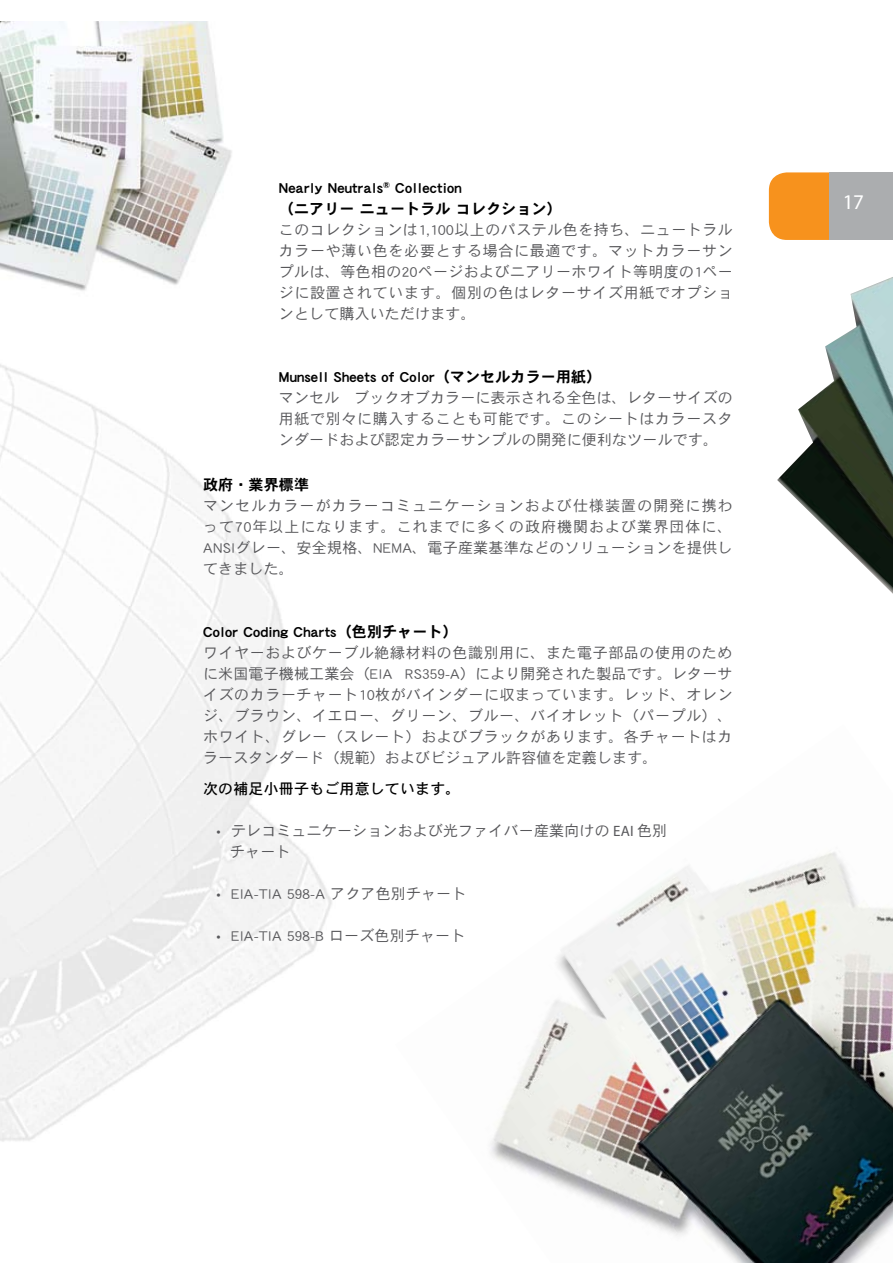
<style>
.page{position:relative;width:893px;height:1263px;background:#fff}
.page>*{position:absolute;margin:0;border:0;box-sizing:border-box;transform-origin:0 0}
.t1{font:21px "Myriad Pro";color:#fff}
.t2{font:15px/21px "DFHS Gothic Std W3";letter-spacing:.01em;color:#58585b;text-align:justify}
.t3{font:15px/21px "DFHS Gothic Std W7";letter-spacing:.01em;color:#000}
.t4{font:15px "DFHS Gothic Std W5";letter-spacing:.01em;color:#000}
.s1{font-family:"Myriad Pro"}
</style>
<div class="page">
<svg style="left:769px;top:172px;width:61px;height:68px;background:#f69627"></svg>
<div style="left:830px;top:172px;width:63px;height:68px;background:#abadaf"></div>
<img style="left:0;top:364px;width:332px;height:778px">
<img style="left:490px;top:852px;width:403px;height:411px">
<img style="left:0;top:22px;width:232px;height:269px">
<img style="left:777px;top:277px;width:116px;height:317px">
<p class="t3" style="left:279px;top:177px;width:284px">Nearly Neutrals<sup>®</sup> Collection<br>（ニアリー ニュートラル コレクション）</p>
<p class="t2" style="left:279px;top:219px;width:455px">このコレクションは1,100以上のパステル色を持ち、ニュートラルカラーや薄い色を必要とする場合に最適です。マットカラーサンプルは、等色相の20ページおよびニアリーホワイト等明度の1ページに設置されています。個別の色はレターサイズ用紙でオプションとして購入いただけます。</p>
<p class="t3" style="left:279px;top:366px;width:324px">Munsell Sheets of Color（マンセルカラー用紙）</p>
<p class="t2" style="left:279px;top:387px;width:455px">マンセル ブックオブカラーに表示される全色は、レターサイズの用紙で別々に購入することも可能です。このシートはカラースタンダードおよび認定カラーサンプルの開発に便利なツールです。</p>
<p class="t3" style="left:203px;top:474px;width:107px">政府・業界標準</p>
<p class="t2" style="left:203px;top:495px;width:531px">マンセルカラーがカラーコミュニケーションおよび仕様装置の開発に携わって70年以上になります。これまでに多くの政府機関および業界団体に、ANSIグレー、安全規格、NEMA、電子産業基準などのソリューションを提供してきました。</p>
<p class="t3" style="left:203px;top:621px;width:256px">Color Coding Charts（色別チャート）</p>
<p class="t2" style="left:203px;top:642px;width:531px">ワイヤーおよびケーブル絶縁材料の色識別用に、また電子部品の使用のために米国電子機械工業会（EIA RS359-A）により開発された製品です。レターサイズのカラーチャート10枚がバインダーに収まっています。レッド、オレンジ、ブラウン、イエロー、グリーン、ブルー、バイオレット（パープル）、ホワイト、グレー（スレート）およびブラックがあります。各チャートはカラースタンダード（規範）およびビジュアル許容値を定義します。</p>
<p class="t4" style="left:203px;top:780px;width:259px">次の補足小冊子もご用意しています。</p>
<p class="t2" style="left:230px;top:819px;width:439px;text-indent:-14px"><span class="s1">•</span> テレコミュニケーションおよび光ファイバー産業向けの <span class="s1">EAI</span> 色別チャート</p>
<p class="t2" style="left:217px;top:882px;width:251px"><span class="s1">•</span> EIA-TIA 598-A アクア色別チャート</p>
<p class="t2" style="left:217px;top:924px;width:250px"><span class="s1">•</span> EIA-TIA 598-B ローズ色別チャート</p>
<h1 class="t1" style="left:843px;top:189px;width:10px">17</h1>
</div>
